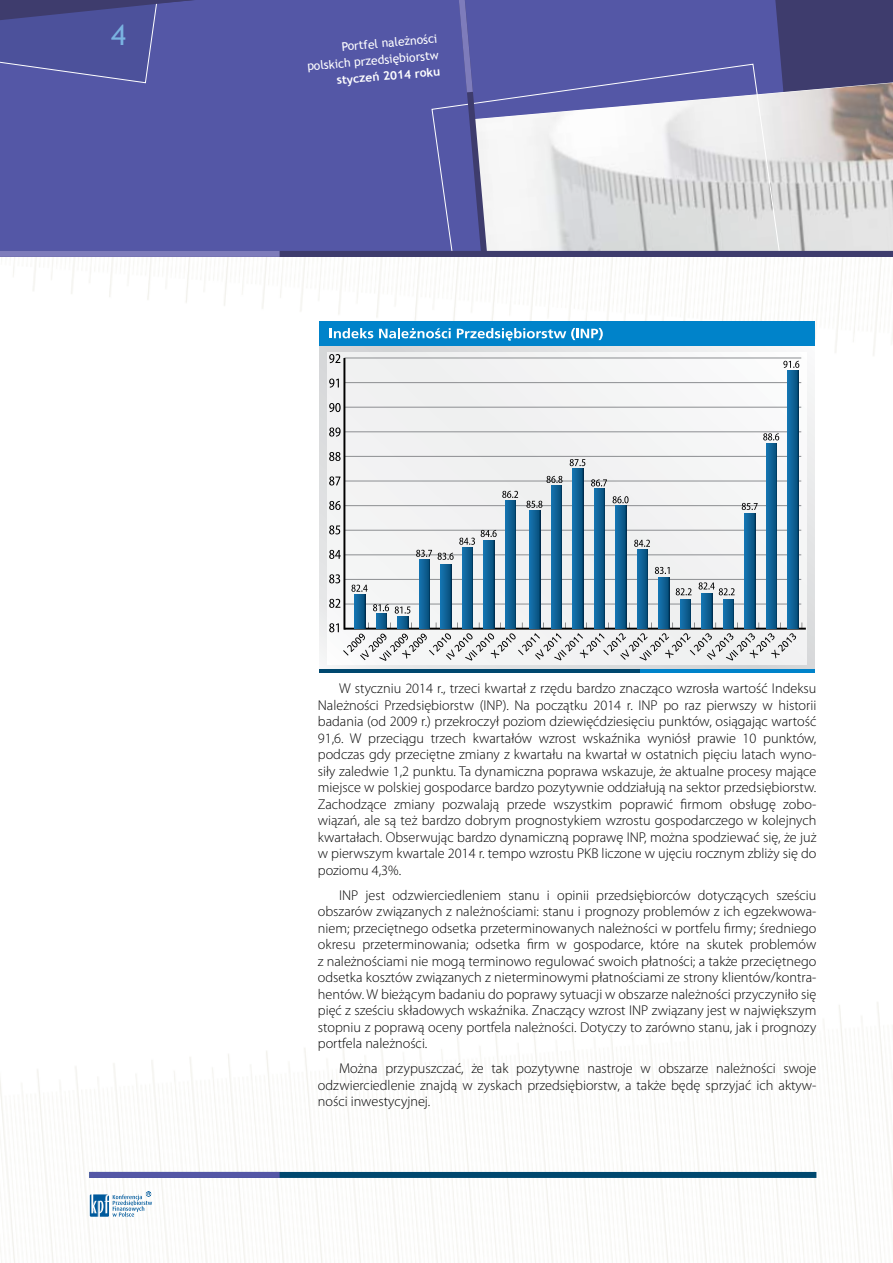
<style>
.page{position:relative;width:893px;height:1263px;background:#fff}
.page>*{position:absolute;margin:0;border:0;box-sizing:border-box;transform-origin:0 0}
.t1{font:28.5px "Trebuchet MS";color:#7ab3e1}
.t2{font:300 14.25px/16.5px "Myriad Pro";color:#000;text-align:justify}
.t3{font:12px/16.5px "Trebuchet MS";color:#fff;text-align:right}
.t4{font:700 12px "Trebuchet MS";color:#fff}
</style>
<div class="page">
<div style="left:0;top:0;width:893px;height:256px;background:#3e3c6d"></div>
<div style="left:0;top:0;width:783px;height:251px;background:#5457a6"></div>
<img style="left:780px;top:83px;width:112px;height:168px">
<svg style="left:431px;top:63px;width:349px;height:188px;background:#bdbed4"></svg>
<svg style="left:454px;top:0;width:37px;height:261px;background:#6d6fad"></svg>
<svg style="left:892px;top:82px;width:1px;height:169px"></svg>
<div style="left:0;top:251px;width:893px;height:6px;background:#3e3c6d"></div>
<div style="left:0;top:251px;width:280px;height:6px;background:#7e7cbb"></div>
<div style="left:89px;top:1172px;width:727px;height:6px;background:#00486f"></div>
<div style="left:89px;top:1172px;width:191px;height:6px;background:#5457a6"></div>
<svg style="left:0;top:0;width:194px;height:84px;background:#4f529a"></svg>
<svg style="left:90px;top:1191px;width:62px;height:26px"></svg>
<img style="left:319px;top:345px;width:496px;height:324px">
<img style="left:327px;top:353px;width:480px;height:311px">
<hr style="left:331px;top:669px;width:484px;height:4px;background:#0083ca">
<hr style="left:319px;top:669px;width:321px;height:4px;background:#00486f">
<div style="left:319px;top:321px;width:496px;height:24px;background:#0083ca"></div>
<svg style="left:330px;top:328px;width:43px;height:10px"></svg>
<svg style="left:379px;top:328px;width:72px;height:10px"></svg>
<svg style="left:457px;top:328px;width:146px;height:13px"></svg>
<hr style="left:344px;top:555px;width:457px;height:1px;background:#939598">
<hr style="left:344px;top:530px;width:457px;height:1px;background:#939598">
<hr style="left:344px;top:505px;width:457px;height:1px;background:#939598">
<hr style="left:344px;top:481px;width:457px;height:1px;background:#939598">
<hr style="left:344px;top:456px;width:457px;height:1px;background:#939598">
<hr style="left:344px;top:431px;width:457px;height:1px;background:#939598">
<hr style="left:344px;top:382px;width:457px;height:1px;background:#939598">
<hr style="left:344px;top:358px;width:457px;height:1px;background:#939598">
<hr style="left:344px;top:628px;width:462px;height:1px;background:#000">
<svg style="left:613px;top:496px;width:15px;height:7px"></svg>
<hr style="left:344px;top:407px;width:457px;height:1px;background:#939598">
<svg style="left:329px;top:354px;width:11px;height:9px"></svg>
<svg style="left:329px;top:378px;width:10px;height:10px"></svg>
<svg style="left:329px;top:403px;width:12px;height:9px"></svg>
<svg style="left:329px;top:427px;width:12px;height:10px"></svg>
<svg style="left:329px;top:452px;width:12px;height:9px"></svg>
<svg style="left:329px;top:476px;width:11px;height:9px"></svg>
<svg style="left:329px;top:501px;width:12px;height:9px"></svg>
<svg style="left:329px;top:525px;width:11px;height:9px"></svg>
<svg style="left:329px;top:550px;width:12px;height:9px"></svg>
<hr style="left:343px;top:358px;width:2px;height:272px;background:#000">
<svg style="left:416px;top:550px;width:16px;height:7px"></svg>
<svg style="left:438px;top:553px;width:16px;height:7px"></svg>
<svg style="left:459px;top:538px;width:16px;height:7px"></svg>
<svg style="left:481px;top:530px;width:16px;height:7px"></svg>
<svg style="left:502px;top:491px;width:16px;height:7px"></svg>
<svg style="left:526px;top:501px;width:16px;height:7px"></svg>
<svg style="left:546px;top:476px;width:16px;height:7px"></svg>
<svg style="left:570px;top:459px;width:15px;height:7px"></svg>
<svg style="left:591px;top:479px;width:16px;height:7px"></svg>
<svg style="left:634px;top:540px;width:16px;height:7px"></svg>
<svg style="left:742px;top:503px;width:16px;height:7px"></svg>
<svg style="left:763px;top:433px;width:16px;height:7px"></svg>
<svg style="left:783px;top:361px;width:16px;height:7px"></svg>
<svg style="left:329px;top:567px;width:473px;height:94px"></svg>
<svg style="left:418px;top:560px;width:12px;height:69px"></svg>
<svg style="left:440px;top:565px;width:11px;height:64px"></svg>
<svg style="left:461px;top:547px;width:12px;height:82px"></svg>
<svg style="left:483px;top:540px;width:11px;height:89px"></svg>
<svg style="left:504px;top:500px;width:12px;height:129px;background:#206b9a"></svg>
<svg style="left:528px;top:510px;width:12px;height:119px"></svg>
<svg style="left:550px;top:486px;width:12px;height:143px;background:#1f6998"></svg>
<svg style="left:572px;top:468px;width:11px;height:161px;background:#0e6195"></svg>
<svg style="left:593px;top:488px;width:12px;height:141px;background:#1f6a99"></svg>
<svg style="left:615px;top:506px;width:11px;height:123px"></svg>
<svg style="left:636px;top:550px;width:12px;height:79px"></svg>
<svg style="left:658px;top:577px;width:11px;height:52px"></svg>
<svg style="left:679px;top:599px;width:12px;height:30px"></svg>
<svg style="left:701px;top:594px;width:11px;height:35px"></svg>
<svg style="left:722px;top:599px;width:12px;height:30px"></svg>
<svg style="left:744px;top:513px;width:11px;height:116px"></svg>
<svg style="left:765px;top:443px;width:12px;height:186px;background:#206b9b"></svg>
<svg style="left:787px;top:370px;width:11px;height:259px;background:#0e6297"></svg>
<h1 class="t1" style="left:111px;top:18px;width:16px">4</h1>
<p class="t3" style="left:305px;top:42px;width:133px;rotate:-5deg">Portfel należności polskich przedsiębiorstw</p>
<p class="t4" style="left:336px;top:73px;width:105px;rotate:-5deg">styczeń 2014 roku</p>
<p class="t2" style="left:318px;top:680px;width:500px;text-indent:21px">W styczniu 2014 r., trzeci kwartał z rzędu bardzo znacząco wzrosła wartość Indeksu Należności Przedsiębiorstw (INP). Na początku 2014 r. INP po raz pierwszy w historii badania (od 2009 r.) przekroczył poziom dziewięćdziesięciu punktów, osiągając wartość 91,6. W przeciągu trzech kwartałów wzrost wskaźnika wyniósł prawie 10 punktów, podczas gdy przeciętne zmiany z kwartału na kwartał w ostatnich pięciu latach wyno&shy;siły zaledwie 1,2 punktu. Ta dynamiczna poprawa wskazuje, że aktualne procesy mające miejsce w polskiej gospodarce bardzo pozytywnie oddziałują na sektor przedsiębiorstw.<br>Zachodzące zmiany pozwalają przede wszystkim poprawić firmom obsługę zobo&shy;wiązań, ale są też bardzo dobrym prognostykiem wzrostu gospodarczego w kolejnych kwartałach. Obserwując bardzo dynamiczną poprawę INP, można spodziewać się, że już w pierwszym kwartale 2014 r. tempo wzrostu PKB liczone w ujęciu rocznym zbliży się do poziomu 4,3%.</p>
<p class="t2" style="left:318px;top:887px;width:500px;text-indent:21px">INP jest odzwierciedleniem stanu i opinii przedsiębiorców dotyczących sześciu obszarów związanych z należnościami: stanu i prognozy problemów z ich egzekwowa&shy;niem; przeciętnego odsetka przeterminowanych należności w portfelu firmy; średniego okresu przeterminowania; odsetka firm w gospodarce, które na skutek problemów z należnościami nie mogą terminowo regulować swoich płatności; a także przeciętnego odsetka kosztów związanych z nieterminowymi płatnościami ze strony klientów/kontra&shy;hentów. W bieżącym badaniu do poprawy sytuacji w obszarze należności przyczyniło się pięć z sześciu składowych wskaźnika. Znaczący wzrost INP związany jest w największym stopniu z poprawą oceny portfela należności. Dotyczy to zarówno stanu, jak i prognozy portfela należności.</p>
<p class="t2" style="left:318px;top:1060px;width:500px;text-indent:21px">Można przypuszczać, że tak pozytywne nastroje w obszarze należności swoje odzwierciedlenie znajdą w zyskach przedsiębiorstw, a także będę sprzyjać ich aktyw&shy;ności inwestycyjnej.</p>
</div>
